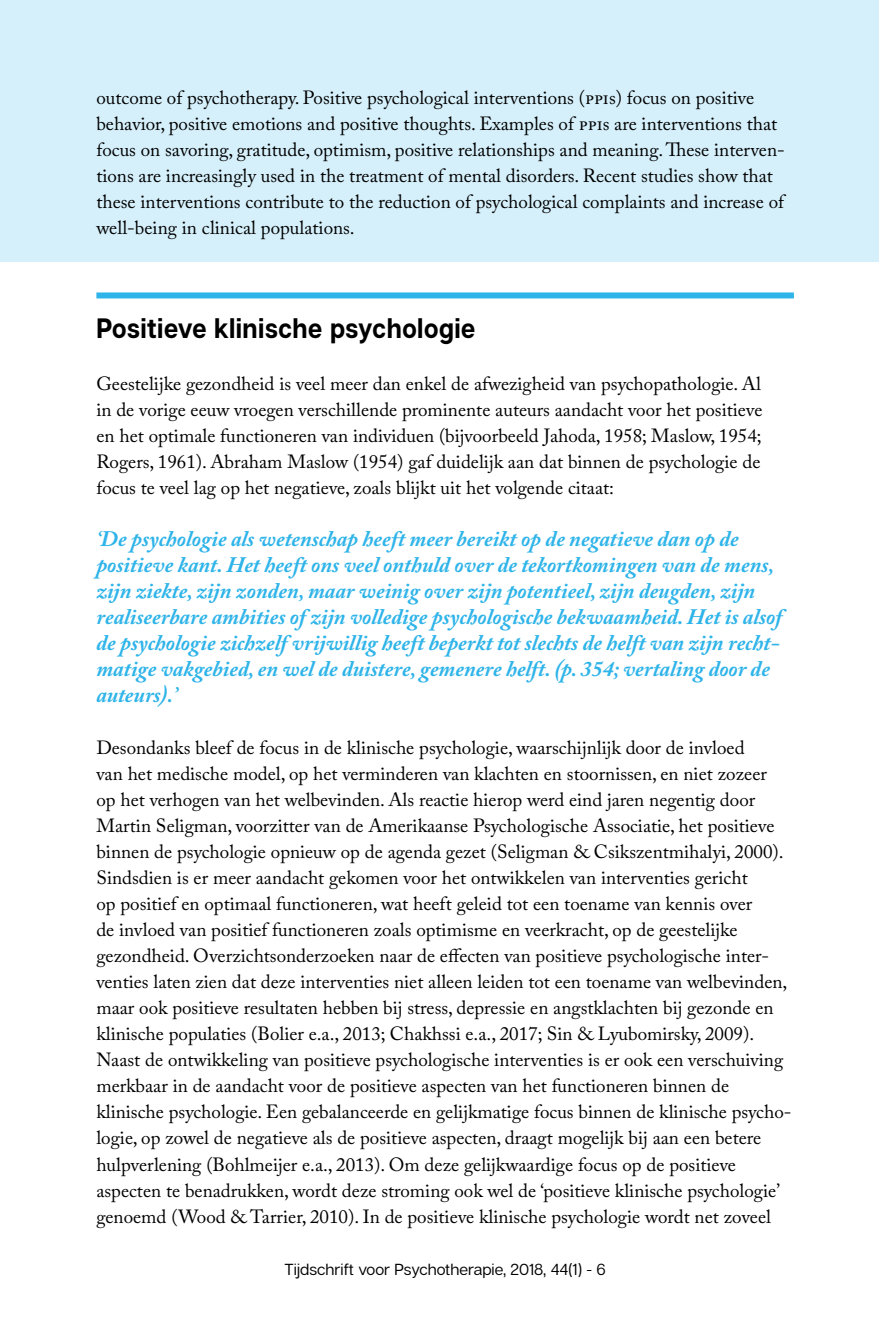
<style>
.page{position:relative;width:879px;height:1333px;background:#fff}
.page>*{position:absolute;margin:0;border:0;box-sizing:border-box;transform-origin:0 0}
.t1{font:700 28px "Articulat C Fv 2";letter-spacing:.02em;color:#000;scale:.9 1}
.t2{font:italic 700 22px/26px "Adobe Caslon Pro";color:#2fb4e9}
.t3{font:19px/26px "Adobe Caslon Pro";color:#000}
.t4{font:16px "Articulat C Fv 2 Text";color:#000}
</style>
<div class="page">
<div style="left:0;top:0;width:879px;height:262px;background:#d5f0fb"></div>
<div style="left:96px;top:292px;width:698px;height:6px;background:#2fb4e9"></div>
<p class="t3" style="left:96px;top:84px;width:691px">outcome of psychotherapy. Positive psychological interventions (ppis) focus on positive behavior, positive emotions and positive thoughts. Examples of ppis are interventions that focus on savoring, gratitude, optimism, positive relationships and meaning. These interven&shy;tions are increasingly used in the treatment of mental disorders. Recent studies show that these interventions contribute to the reduction of psychological complaints and increase of well-being in clinical populations.</p>
<h1 class="t1" style="left:96px;top:311px;width:422px">Positieve klinische psychologie</h1>
<p class="t3" style="left:96px;top:370px;width:667px;text-align:justify">Geestelijke gezondheid is veel meer dan enkel de afwezigheid van psychopathologie. Al in de vorige eeuw vroegen verschillende prominente auteurs aandacht voor het positieve en het optimale functioneren van individuen (bijvoorbeeld Jahoda, 1958; Maslow, 1954; Rogers, 1961). Abraham Maslow (1954) gaf duidelijk aan dat binnen de psychologie de focus te veel lag op het negatieve, zoals blijkt uit het volgende citaat:</p>
<p class="t2" style="left:96px;top:525px;width:687px">‘De psychologie als wetenschap heeft meer bereikt op de negatieve dan op de positieve kant. Het heeft ons veel onthuld over de tekortkomingen van de mens, zijn ziekte, zijn zonden, maar weinig over zijn potentieel, zijn deugden, zijn realiseerbare ambities of zijn volledige psychologische bekwaamheid. Het is alsof de psychologie zichzelf vrijwillig heeft beperkt tot slechts de helft van zijn recht&shy;matige vakgebied, en wel de duistere, gemenere helft. (p. 354; vertaling door de auteurs).’</p>
<p class="t3" style="left:96px;top:734px;width:696px">Desondanks bleef de focus in de klinische psychologie, waarschijnlijk door de invloed<br>van het medische model, op het verminderen van klachten en stoornissen, en niet zozeer<br>op het verhogen van het welbevinden. Als reactie hierop werd eind jaren negentig door Martin Seligman, voorzitter van de Amerikaanse Psychologische Associatie, het positieve binnen de psychologie opnieuw op de agenda gezet (Seligman &amp; Csikszentmihalyi, 2000).<br>Sindsdien is er meer aandacht gekomen voor het ontwikkelen van interventies gericht<br>op positief en optimaal functioneren, wat heeft geleid tot een toename van kennis over<br>de invloed van positief functioneren zoals optimisme en veerkracht, op de geestelijke gezondheid. Overzichtsonderzoeken naar de effecten van positieve psychologische inter&shy;venties laten zien dat deze interventies niet alleen leiden tot een toename van welbevinden, maar ook positieve resultaten hebben bij stress, depressie en angstklachten bij gezonde en klinische populaties (Bolier e.a., 2013; Chakhssi e.a., 2017; Sin &amp; Lyubomirsky, 2009).<br>Naast de ontwikkeling van positieve psychologische interventies is er ook een verschuiving merkbaar in de aandacht voor de positieve aspecten van het functioneren binnen de klinische psychologie. Een gebalanceerde en gelijkmatige focus binnen de klinische psycho&shy;logie, op zowel de negatieve als de positieve aspecten, draagt mogelijk bij aan een betere hulpverlening (Bohlmeijer e.a., 2013). Om deze gelijkwaardige focus op de positieve aspecten te benadrukken, wordt deze stroming ook wel de ‘positieve klinische psychologie’ genoemd (Wood &amp; Tarrier, 2010). In de positieve klinische psychologie wordt net zoveel</p>
<p class="t4" style="left:285px;top:1259px;width:323px">Tijdschrift voor Psychotherapie, 2018, 44(1) - 6</p>
</div>
